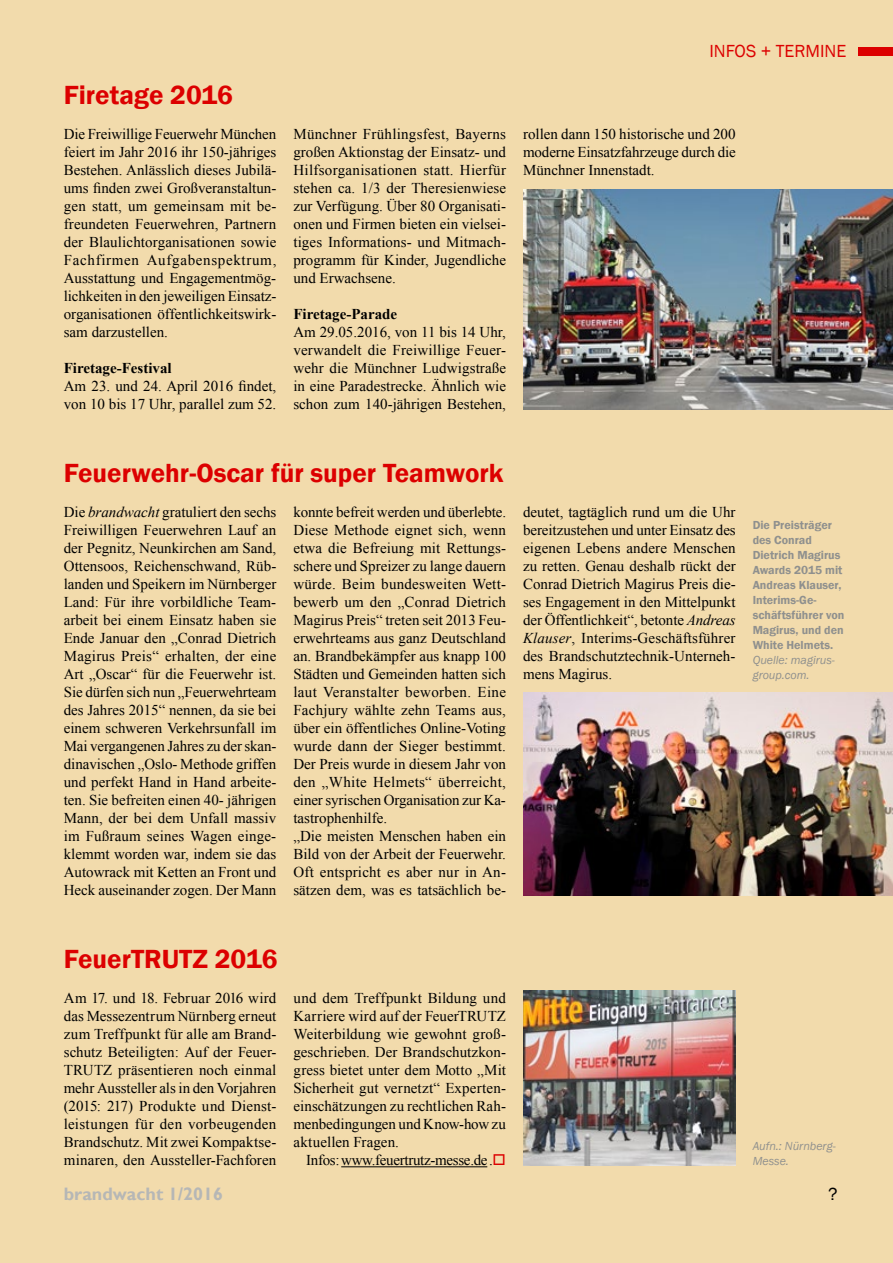
<style>
.page{position:relative;width:893px;height:1263px;background:#f2dbac}
.page>*{position:absolute;margin:0;border:0;box-sizing:border-box;transform-origin:0 0}
.t1{font:600 27px "Franklin Gothic";color:#dc0000}
.t2{font:700 18px "Gill Sans";color:#b6b7b6}
.t3{font:18px "Franklin Gothic";color:#dc0000}
.t4{font:18px "Franklin Gothic";color:#000}
.t5{font:15px/18px "Times New Roman";color:#000;text-align:justify}
.t6{font:700 15px "Times New Roman";color:#000}
.t7{font:15px "Times New Roman";letter-spacing:-.02em;color:#000}
.t8{font:600 12px/15px "Franklin Gothic";color:#8f908e}
.t9{font:italic 12px/15px "Franklin Gothic";color:#8f908e}
.s1{font-style:italic}
.s2{color:#dc0000}
</style>
<div class="page">
<div style="left:859px;top:47px;width:34px;height:8px;background:#dc0000"></div>
<img style="left:523px;top:189px;width:370px;height:220px">
<img style="left:523px;top:990px;width:213px;height:175px">
<hr style="left:341px;top:1166px;width:146px;height:1px;background:#000">
<img style="left:523px;top:692px;width:370px;height:203px">
<h1 class="t1" style="left:64px;top:78px;width:171px">Firetage 2016</h1>
<p class="t5" style="left:64px;top:125px;width:214px">Die Freiwillige Feuerwehr München feiert im Jahr 2016 ihr 150-jähriges Bestehen. Anlässlich dieses Jubilä&shy;ums finden zwei Großveranstaltun&shy;gen statt, um gemeinsam mit be&shy;freundeten Feuerwehren, Partnern der Blaulichtorganisationen sowie Fachfirmen Aufgabenspektrum, Ausstattung und Engagementmög&shy;lichkeiten in den jeweiligen Einsatz&shy;organisationen öffentlichkeitswirk&shy;sam darzustellen.</p>
<p class="t6" style="left:64px;top:358px;width:110px">Firetage-Festival</p>
<p class="t5" style="left:64px;top:377px;width:214px">Am 23. und 24. April 2016 findet, von 10 bis 17 Uhr, parallel zum 52.</p>
<p class="t3" style="left:709px;top:40px;width:138px">INFOS + TERMINE</p>
<p class="t5" style="left:293px;top:125px;width:214px">Münchner Frühlingsfest, Bayerns großen Aktionstag der Einsatz- und Hilfsorganisationen statt. Hierfür stehen ca. 1/3 der Theresienwiese zur Verfügung. Über 80 Organisati&shy;onen und Firmen bieten ein vielsei&shy;tiges Informations- und Mitmach&shy;programm für Kinder, Jugendliche und Erwachsene.</p>
<p class="t6" style="left:293px;top:304px;width:105px">Firetage-Parade</p>
<p class="t5" style="left:293px;top:323px;width:214px">Am 29.05.2016, von 11 bis 14 Uhr, verwandelt die Freiwillige Feuer&shy;wehr die Münchner Ludwigstraße in eine Paradestrecke. Ähnlich wie schon zum 140-jährigen Bestehen,</p>
<p class="t5" style="left:523px;top:125px;width:214px">rollen dann 150 historische und 200 moderne Einsatzfahrzeuge durch die Münchner Innenstadt.</p>
<h1 class="t1" style="left:64px;top:456px;width:441px">Feuerwehr-Oscar für super Teamwork</h1>
<p class="t5" style="left:64px;top:503px;width:214px">Die <span class="s1">brandwacht</span> gratuliert den sechs Freiwilligen Feuerwehren Lauf an der Pegnitz, Neunkirchen am Sand, Ottensoos, Reichenschwand, Rüb&shy;landen und Speikern im Nürnberger Land: Für ihre vorbildliche Team&shy;arbeit bei einem Einsatz haben sie Ende Januar den „Conrad Dietrich Magirus Preis“ erhalten, der eine Art „Oscar“ für die Feuerwehr ist.<br>Sie dürfen sich nun „Feuerwehrteam des Jahres 2015“ nennen, da sie bei einem schweren Verkehrsunfall im Mai vergangenen Jahres zu der skan&shy;dinavischen „Oslo- Methode griffen und perfekt Hand in Hand arbeite&shy;ten. Sie befreiten einen 40- jährigen Mann, der bei dem Unfall massiv im Fußraum seines Wagen einge&shy;klemmt worden war, indem sie das Autowrack mit Ketten an Front und Heck auseinander zogen. Der Mann</p>
<p class="t5" style="left:293px;top:503px;width:214px;text-align:left">konnte befreit werden und überlebte.<br>Diese Methode eignet sich, wenn etwa die Befreiung mit Rettungs&shy;schere und Spreizer zu lange dauern würde. Beim bundesweiten Wett&shy;bewerb um den „Conrad Dietrich Magirus Preis“ treten seit 2013 Feu&shy;erwehrteams aus ganz Deutschland an. Brandbekämpfer aus knapp 100<br>Städten und Gemeinden hatten sich laut Veranstalter beworben. Eine Fachjury wählte zehn Teams aus, über ein öffentliches Online-Voting wurde dann der Sieger bestimmt.<br>Der Preis wurde in diesem Jahr von den „White Helmets“ überreicht, einer syrischen Organisation zur Ka&shy;tastrophenhilfe.<br>„Die meisten Menschen haben ein Bild von der Arbeit der Feuerwehr.<br>Oft entspricht es aber nur in An&shy;sätzen dem, was es tatsächlich be-</p>
<p class="t5" style="left:523px;top:503px;width:214px">deutet, tagtäglich rund um die Uhr bereitzustehen und unter Einsatz des eigenen Lebens andere Menschen zu retten. Genau deshalb rückt der Conrad Dietrich Magirus Preis die&shy;ses Engagement in den Mittelpunkt der Öffentlichkeit“, betonte <span class="s1">Andreas Klauser</span>, Interims-Geschäftsführer des Brandschutztechnik-Unterneh&shy;mens Magirus.</p>
<p class="t8" style="left:753px;top:518px;width:93px">Die Preisträger des Conrad<br>Dietrich Magirus<br>Awards 2015 mit<br>Andreas Klauser,<br>Interims-Ge&shy;schäftsführer von<br>Magirus, und den<br>White Helmets.</p>
<p class="t9" style="left:753px;top:653px;width:84px">Quelle: magirus&shy;group.com.</p>
<h1 class="t1" style="left:64px;top:942px;width:215px">FeuerTRUTZ 2016</h1>
<p class="t5" style="left:64px;top:989px;width:214px">Am 17. und 18. Februar 2016 wird das Messezentrum Nürnberg erneut zum Treffpunkt für alle am Brand&shy;schutz Beteiligten: Auf der Feuer-TRUTZ präsentieren noch einmal mehr Aussteller als in den Vorjahren (2015: 217) Produkte und Dienst&shy;leistungen für den vorbeugenden Brandschutz. Mit zwei Kompaktse&shy;minaren, den Aussteller-Fachforen</p>
<p class="t5" style="left:293px;top:989px;width:214px">und dem Treffpunkt Bildung und Karriere wird auf der FeuerTRUTZ Weiterbildung wie gewohnt groß&shy;geschrieben. Der Brandschutzkon&shy;gress bietet unter dem Motto „Mit Sicherheit gut vernetzt“ Experten&shy;einschätzungen zu rechtlichen Rah&shy;menbedingungen und Know-how zu aktuellen Fragen.</p>
<p class="t7" style="left:306px;top:1150px;width:201px">Infos: www.feuertrutz-messe.de .<span class="s2">□</span></p>
<p class="t9" style="left:753px;top:1139px;width:85px">Aufn.: Nürnberg-<br>Messe.</p>
<p class="t2" style="left:64px;top:1183px;width:161px">brandwacht 1/2016</p>
<p class="t4" style="left:829px;top:1182px;width:11px">?</p>
</div>
